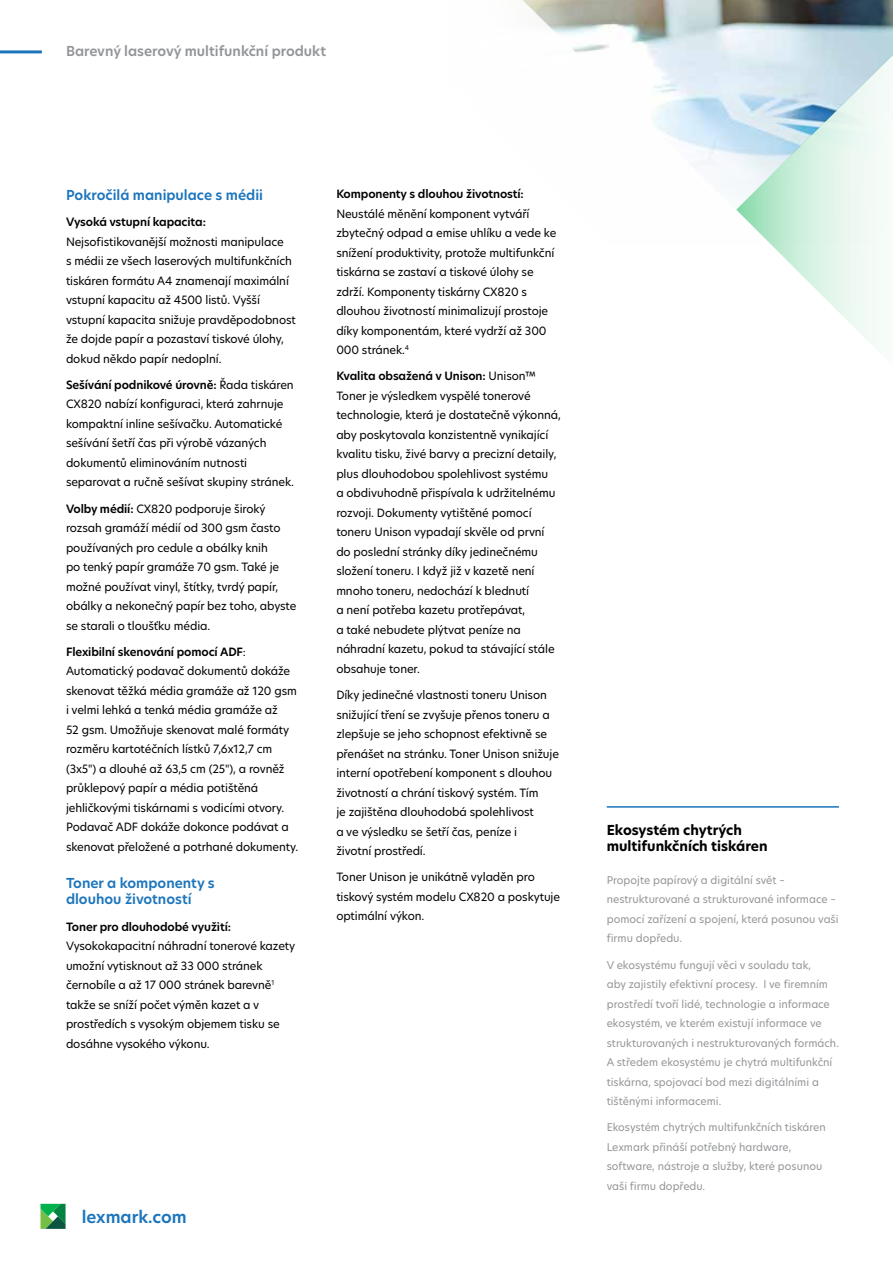
<style>
.page{position:relative;width:893px;height:1263px;background:#fff}
.page>*{position:absolute;margin:0;border:0;box-sizing:border-box;transform-origin:0 0}
.t1{font:600 16.5px "TP Hero";color:#1c75bc}
.t2{font:600 13.5px/16.5px "TP Hero";color:#1c75bc}
.t3{font:700 13.5px/16.2px "TP Hero";color:#000}
.t4{font:600 13.5px "TP Hero";color:#939598}
.t5{font:11.25px/19.5px "TP Hero";letter-spacing:-.01em;color:#000}
.t6{font:600 11.25px "TP Hero";letter-spacing:-.01em;color:#000}
.t7{font:10.5px/19.5px "TP Hero";color:#939598}
.s1{font-weight:600}
</style>
<div class="page">
<hr style="left:607px;top:806px;width:232px;height:2px;background:#1c75bc">
<hr style="left:0;top:50px;width:42px;height:3px;background:#1c75bc">
<svg style="left:41px;top:1204px;width:25px;height:25px"></svg>
<svg style="left:522px;top:0;width:371px;height:184px"></svg>
<svg style="left:736px;top:40px;width:157px;height:309px"></svg>
<p class="t4" style="left:66px;top:42px;width:262px">Barevný laserový multifunkční produkt</p>
<p class="t2" style="left:66px;top:187px;width:199px">Pokročilá manipulace s médii</p>
<p class="t6" style="left:66px;top:214px;width:141px">Vysoká vstupní kapacita:</p>
<p class="t5" style="left:66px;top:232px;width:231px">Nejsofistikovanější možnosti manipulace<br>s médii ze všech laserových multifunkčních tiskáren formátu A4 znamenají maximální vstupní kapacitu až 4500 listů. Vyšší vstupní kapacita snižuje pravděpodobnost že dojde papír a pozastaví tiskové úlohy, dokud někdo papír nedoplní.</p>
<p class="t5" style="left:66px;top:375px;width:229px"><span class="s1">Sešívání podnikové úrovně:</span> Řada tiskáren CX820 nabízí konfiguraci, která zahrnuje kompaktní inline sešívačku. Automatické sešívání šetří čas při výrobě vázaných dokumentů eliminováním nutnosti separovat a ručně sešívat skupiny stránek.</p>
<p class="t5" style="left:66px;top:499px;width:232px"><span class="s1">Volby médií:</span> CX820 podporuje široký rozsah gramáží médií od 300 gsm často používaných pro cedule a obálky knih<br>po tenký papír gramáže 70 gsm. Také je možné používat vinyl, štítky, tvrdý papír, obálky a nekonečný papír bez toho, abyste se starali o tloušťku média.</p>
<p class="t5" style="left:66px;top:642px;width:234px"><span class="s1">Flexibilní skenování pomocí ADF</span>:<br>Automatický podavač dokumentů dokáže skenovat těžká média gramáže až 120 gsm i velmi lehká a tenká média gramáže až<br>52 gsm. Umožňuje skenovat malé formáty rozměru kartotéčních lístků 7,6x12,7 cm (3x5") a dlouhé až 63,5 cm (25"), a rovněž průklepový papír a média potištěná jehličkovými tiskárnami s vodicími otvory.<br>Podavač ADF dokáže dokonce podávat a skenovat přeložené a potrhané dokumenty.</p>
<p class="t2" style="left:66px;top:874px;width:150px">Toner a komponenty s dlouhou životností</p>
<p class="t6" style="left:66px;top:919px;width:166px">Toner pro dlouhodobé využití:</p>
<p class="t5" style="left:66px;top:936px;width:231px">Vysokokapacitní náhradní tonerové kazety umožní vytisknout až 33 000 stránek černobíle a až 17 000 stránek barevně<sup>1 </sup>takže se sníží počet výměn kazet a v prostředích s vysokým objemem tisku se dosáhne vysokého výkonu.</p>
<p class="t6" style="left:336px;top:186px;width:189px">Komponenty s dlouhou životností:</p>
<p class="t5" style="left:336px;top:203px;width:222px">Neustálé měnění komponent vytváří zbytečný odpad a emise uhlíku a vede ke snížení produktivity, protože multifunkční tiskárna se zastaví a tiskové úlohy se zdrží. Komponenty tiskárny CX820 s dlouhou životností minimalizují prostoje díky komponentám, které vydrží až 300<br>000 stránek.<sup>4</sup></p>
<p class="t5" style="left:336px;top:366px;width:226px"><span class="s1">Kvalita obsažená v Unison:</span> Unison™ Toner je výsledkem vyspělé tonerové technologie, která je dostatečně výkonná, aby poskytovala konzistentně vynikající kvalitu tisku, živé barvy a precizní detaily, plus dlouhodobou spolehlivost systému<br>a obdivuhodně přispívala k udržitelnému rozvoji. Dokumenty vytištěné pomocí toneru Unison vypadají skvěle od první do poslední stránky díky jedinečnému složení toneru. I když již v kazetě není mnoho toneru, nedochází k blednutí<br>a není potřeba kazetu protřepávat,<br>a také nebudete plýtvat peníze na náhradní kazetu, pokud ta stávající stále obsahuje toner.</p>
<p class="t5" style="left:336px;top:685px;width:224px">Díky jedinečné vlastnosti toneru Unison snižující tření se zvyšuje přenos toneru a zlepšuje se jeho schopnost efektivně se přenášet na stránku. Toner Unison snižuje interní opotřebení komponent s dlouhou životností a chrání tiskový systém. Tím<br>je zajištěna dlouhodobá spolehlivost<br>a ve výsledku se šetří čas, peníze i<br>životní prostředí.</p>
<p class="t5" style="left:336px;top:867px;width:225px">Toner Unison je unikátně vyladěn pro tiskový systém modelu CX820 a poskytuje optimální výkon.</p>
<h1 class="t1" style="left:82px;top:1206px;width:106px">lexmark.com</h1>
<p class="t3" style="left:607px;top:822px;width:162px">Ekosystém chytrých multifunkčních tiskáren</p>
<p class="t7" style="left:607px;top:870px;width:233px">Propojte papírový a digitální svět – nestrukturované a strukturované informace – pomocí zařízení a spojení, která posunou vaši firmu dopředu.</p>
<p class="t7" style="left:607px;top:955px;width:234px">V ekosystému fungují věci v souladu tak,<br>aby zajistily efektivní procesy. I ve firemním prostředí tvoří lidé, technologie a informace ekosystém, ve kterém existují informace ve strukturovaných i nestrukturovaných formách.<br>A středem ekosystému je chytrá multifunkční tiskárna, spojovací bod mezi digitálními a tištěnými informacemi.</p>
<p class="t7" style="left:607px;top:1117px;width:220px">Ekosystém chytrých multifunkčních tiskáren Lexmark přináší potřebný hardware, software, nástroje a služby, které posunou vaši firmu dopředu.</p>
</div>
